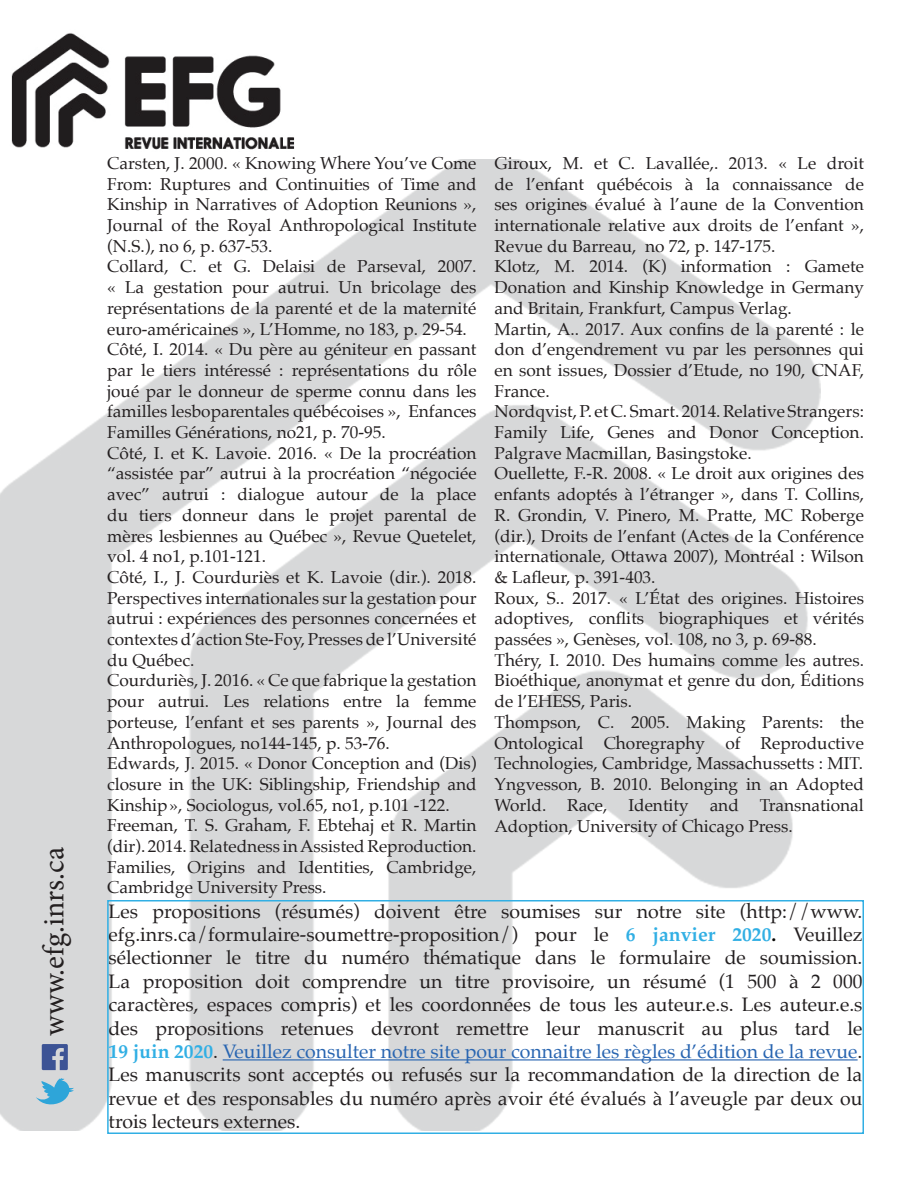
<style>
.page{position:relative;width:918px;height:1188px;background:#fff}
.page>*{position:absolute;margin:0;border:0;box-sizing:border-box;transform-origin:0 0}
.t1{font:30px "Minion Pro";color:#231f20}
.t2{font:19.5px/23.4px "Palatino";color:#231f20;text-align:justify}
.t3{font:17.25px/20.7px "Palatino";color:#231f20}
.s1{font-weight:700;color:#31afe4}
.s2{font-weight:700;color:#040503}
.s3{color:#2865b1}
</style>
<div class="page">
<img style="left:0;top:159px;width:821px;height:971px">
<svg style="left:36px;top:1078px;width:38px;height:28px"></svg>
<svg style="left:42px;top:1044px;width:26px;height:26px"></svg>
<img style="left:11px;top:33px;width:284px;height:117px">
<hr style="left:223px;top:1059px;width:635px;height:1px;background:#2865b1">
<div style="left:107px;top:900px;width:757px;height:234px;border:2px solid #31afe4"></div>
<h1 class="t1" style="left:34px;top:1036px;width:190px;rotate:-90deg">www.efg.inrs.ca</h1>
<p class="t3" style="left:107px;top:153px;width:371px">Carsten, J. 2000. « Knowing Where You’ve Come From: Ruptures and Continuities of Time and Kinship in Narratives of Adoption Reunions », Journal of the Royal Anthropological Institute (N.S.), no 6, p. 637-53.<br>Collard, C. et G. Delaisi de Parseval, 2007. « La gestation pour autrui. Un bricolage des représentations de la parenté et de la maternité euro-américaines », L’Homme, no 183, p. 29-54.<br>Côté, I. 2014. « Du père au géniteur en passant par le tiers intéressé : représentations du rôle joué par le donneur de sperme connu dans les familles lesboparentales québécoises », Enfances Familles Générations, no21, p. 70-95.<br>Côté, I. et K. Lavoie. 2016. « De la procréation “assistée par” autrui à la procréation “négociée avec” autrui : dialogue autour de la place du tiers donneur dans le projet parental de mères lesbiennes au Québec », Revue Quetelet, vol. 4 no1, p.101-121.<br>Côté, I., J. Courduriès et K. Lavoie (dir.). 2018.<br>Perspectives internationales sur la gestation pour autrui : expériences des personnes concernées et contextes d’action Ste-Foy, Presses de l’Université du Québec.<br>Courduriès, J. 2016. « Ce que fabrique la gestation pour autrui. Les relations entre la femme porteuse, l’enfant et ses parents », Journal des Anthropologues, no144-145, p. 53-76.<br>Edwards, J. 2015. « Donor Conception and (Dis) closure in the UK: Siblingship, Friendship and Kinship», Sociologus, vol.65, no1, p.101 ‑122.<br>Freeman, T. S. Graham, F. Ebtehaj et R. Martin (dir). 2014. Relatedness in Assisted Reproduction.<br>Families, Origins and Identities, Cambridge, Cambridge University Press.</p>
<p class="t3" style="left:495px;top:153px;width:371px">Giroux, M. et C. Lavallée,. 2013. « Le droit de l’enfant québécois à la connaissance de ses origines évalué à l’aune de la Convention internationale relative aux droits de l’enfant », Revue du Barreau, no 72, p. 147-175.<br>Klotz, M. 2014. (K) information : Gamete Donation and Kinship Knowledge in Germany and Britain, Frankfurt, Campus Verlag.<br>Martin, A.. 2017. Aux confins de la parenté : le don d’engendrement vu par les personnes qui en sont issues, Dossier d’Etude, no 190, CNAF, France.<br>Nordqvist, P. et C. Smart. 2014. Relative Strangers:<br>Family Life, Genes and Donor Conception.<br>Palgrave Macmillan, Basingstoke.<br>Ouellette, F.-R. 2008. « Le droit aux origines des enfants adoptés à l’étranger », dans T. Collins, R. Grondin, V. Pinero, M. Pratte, MC Roberge (dir.), Droits de l’enfant (Actes de la Conférence internationale, Ottawa 2007), Montréal : Wilson &amp; Lafleur, p. 391-403.<br>Roux, S.. 2017. « L’État des origines. Histoires adoptives, conflits biographiques et vérités passées », Genèses, vol. 108, no 3, p. 69-88.<br>Théry, I. 2010. Des humains comme les autres.<br>Bioéthique, anonymat et genre du don, Éditions de l’EHESS, Paris.<br>Thompson, C. 2005. Making Parents: the Ontological Choregraphy of Reproductive Technologies, Cambridge, Massachussetts : MIT.<br>Yngvesson, B. 2010. Belonging in an Adopted World. Race, Identity and Transnational Adoption, University of Chicago Press.</p>
<p class="t2" style="left:109px;top:899px;width:755px">Les propositions (résumés) doivent être soumises sur notre site (http://www. efg.inrs.ca/formulaire-soumettre-proposition/) pour le <span class="s1">6 janvier 2020</span><span class="s2">.</span> Veuillez sélectionner le titre du numéro thématique dans le formulaire de soumission.<br>La proposition doit comprendre un titre provisoire, un résumé (1 500 à 2 000 caractères, espaces compris) et les coordonnées de tous les auteur.e.s. Les auteur.e.s des propositions retenues devront remettre leur manuscrit au plus tard le <span class="s1">19 juin 2020</span>. <span class="s3">Veuillez consulter notre site pour connaitre les règles d’édition de la revue</span>.<br>Les manuscrits sont acceptés ou refusés sur la recommandation de la direction de la revue et des responsables du numéro après avoir été évalués à l’aveugle par deux ou trois lecteurs externes.</p>
</div>
